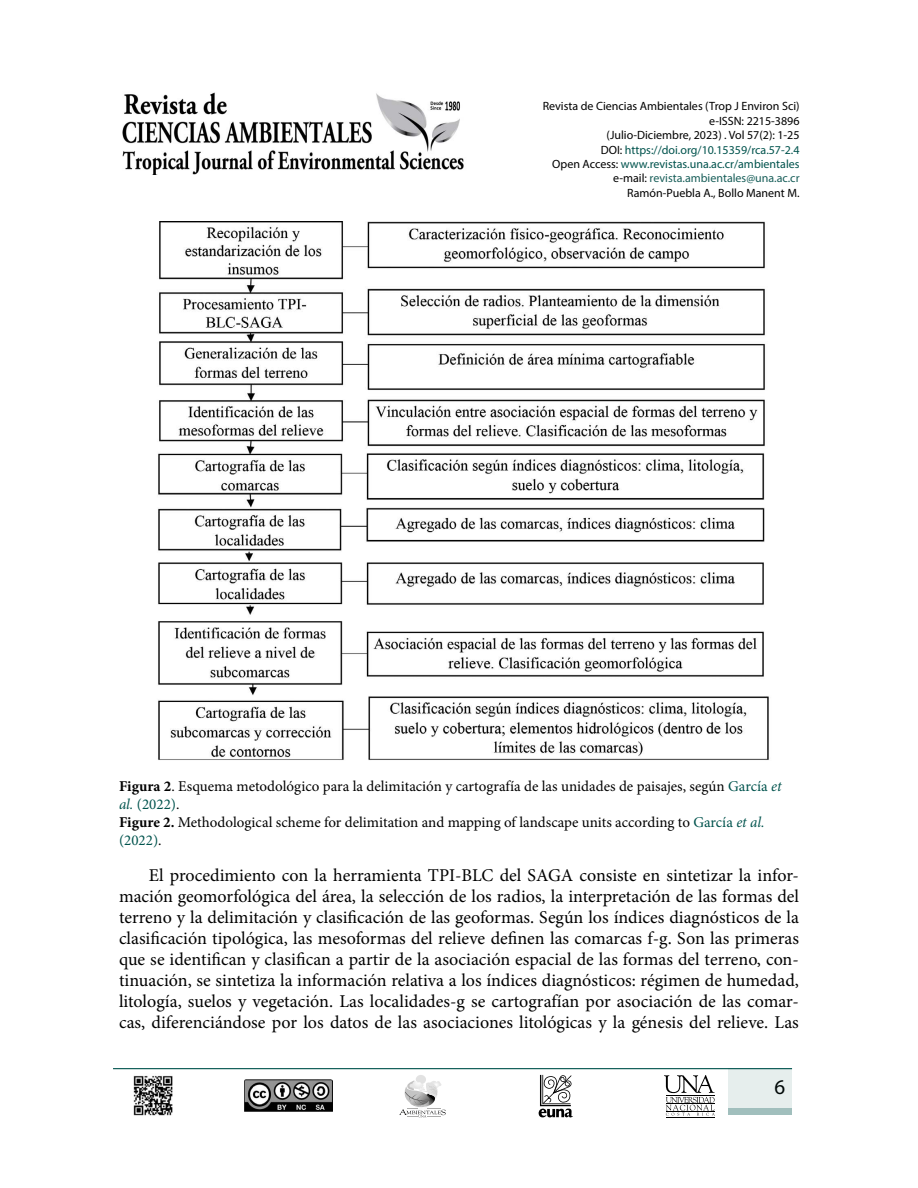
<style>
.page{position:relative;width:918px;height:1188px;background:#fff}
.page>*{position:absolute;margin:0;border:0;box-sizing:border-box;transform-origin:0 0}
.t1{font:21px "Myriad Pro";color:#000}
.t2{font:18px/21px "Minion Pro";color:#000;text-align:justify}
.t3{font:15px/18px "Minion Pro";color:#000}
.t4{font:12px/14.4px "Myriad Pro";color:#000;text-align:right}
.s1{color:#00534d}
.s2{color:#195f5a}
.s3{font-weight:700}
.s4{font-style:italic;color:#00534d}
</style>
<div class="page">
<svg style="left:539px;top:1075px;width:34px;height:42px"></svg>
<div style="left:416px;top:1075px;width:10px;height:9px;background:#e2e2e2;border-radius:50%"></div>
<svg style="left:399px;top:1081px;width:47px;height:36px"></svg>
<hr style="left:666px;top:1117px;width:48px;height:1px;background:#000">
<svg style="left:664px;top:1075px;width:51px;height:41px"></svg>
<hr style="left:113px;top:1068px;width:679px;height:1px;background:#00534d">
<div style="left:729px;top:1068px;width:63px;height:46px;background:#e6eeed"></div>
<div style="left:729px;top:1108px;width:63px;height:6px;background:#a1bfbd"></div>
<img style="left:244px;top:1080px;width:89px;height:31px">
<img style="left:122px;top:92px;width:342px;height:83px">
<img style="left:133px;top:1075px;width:40px;height:41px">
<img style="left:158px;top:221px;width:611px;height:539px">
<p class="t4" style="left:543px;top:99px;width:258px">Revista de Ciencias Ambientales (Trop J Environ Sci) e-ISSN: 2215-3896<br>(Julio-Diciembre, 2023) . Vol 57(2): 1-25<br>DOI: <span class="s1">https://doi.org/10.15359/rca.57-2.4<br></span>Open Access: <span class="s1">www.revistas.una.ac.cr/ambientales </span>e-mail: <span class="s2">revista.ambientales@una.ac.cr </span>Ramón-Puebla A., Bollo Manent M.</p>
<p class="t3" style="left:119px;top:777px;width:664px"><span class="s3">Figura 2</span>. Esquema metodológico para la delimitación y cartografía de las unidades de paisajes, según <span class="s1">García</span> <span class="s4">et al.</span> <span class="s1">(2022)</span>.<br><span class="s3">Figure 2.</span> Methodological scheme for delimitation and mapping of landscape units according to <span class="s1">García</span> <span class="s4">et al. </span><span class="s1">(2022)</span>.</p>
<p class="t2" style="left:119px;top:865px;width:681px;text-indent:30px">El procedimiento con la herramienta TPI-BLC del SAGA consiste en sintetizar la infor&shy;mación geomorfológica del área, la selección de los radios, la interpretación de las formas del terreno y la delimitación y clasificación de las geoformas. Según los índices diagnósticos de la clasificación tipológica, las mesoformas del relieve definen las comarcas f-g. Son las primeras que se identifican y clasifican a partir de la asociación espacial de las formas del terreno, con&shy;tinuación, se sintetiza la información relativa a los índices diagnósticos: régimen de humedad, litología, suelos y vegetación. Las localidades-g se cartografían por asociación de las comar&shy;cas, diferenciándose por los datos de las asociaciones litológicas y la génesis del relieve. Las</p>
<p class="t1" style="left:774px;top:1074px;width:12px">6</p>
</div>
